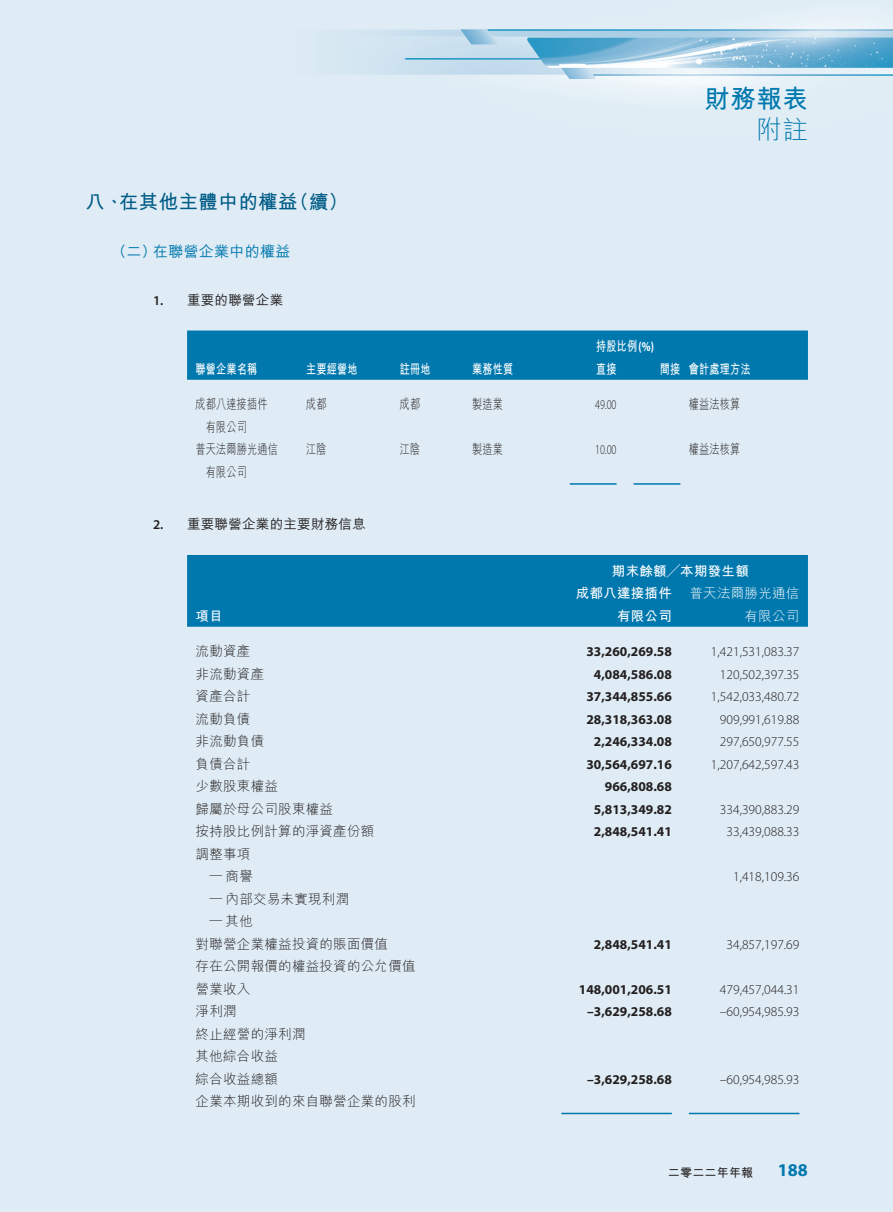
<style>
.page{position:relative;width:893px;height:1212px;background:#dfecf5}
.page>*{position:absolute;margin:0;border:0;box-sizing:border-box;transform-origin:0 0}
.t1{font:700 25.5px "M Hei HK";color:#0078ae}
.t2{font:300 25.5px "M Hei HK";color:#0078ae}
._01_H1{font:700 19.5px "M Hei HK";letter-spacing:.02em;color:#005c87}
.t3{font:700 18px "Myriad Pro";color:#0078ae}
._02_H2{font:500 15px "M Hei HK";letter-spacing:.02em;color:#0078ae}
._50_Table_txt{font:300 13.5px "Myriad Pro";color:#231f20}
._50_Table_txt-2{font:700 13.5px "Myriad Pro";color:#231f20}
._50_Table_txt-3{font:300 13.5px "M Hei HK";letter-spacing:.02em;color:#231f20}
._50_Table_txt-4{font:300 13.5px "M Hei HK";letter-spacing:.02em;color:#231f20;scale:.75 1}
._50_Table_txt-5{font:700 13.5px "M Hei HK";letter-spacing:.02em;color:#fff;scale:.75 1}
._50_Table_txt-6{font:700 13.5px "M Hei HK";letter-spacing:.02em;color:#fff}
._03_H3{font:500 13.5px "M Hei HK";letter-spacing:.02em;color:#231f20}
._50_Table_txt-7{font:300 13.5px "M Hei HK";letter-spacing:.02em;color:#fff}
._50_Table_txt-8{font:300 13.5px "Myriad Pro";color:#231f20;scale:.75 1}
._03_H3-2{font:600 13.5px "Myriad Pro";color:#231f20}
.t4{font:700 12px "M Hei HK";letter-spacing:.02em;color:#231f20}
.s1{font-family:"Myriad Pro"}
</style>
<div class="page">
<div style="left:187px;top:330px;width:621px;height:50px;background:#0078ae"></div>
<hr style="left:570px;top:483px;width:47px;height:2px;background:#0078ae">
<hr style="left:634px;top:483px;width:46px;height:2px;background:#0078ae">
<div style="left:187px;top:555px;width:621px;height:72px;background:#0078ae"></div>
<hr style="left:561px;top:1113px;width:111px;height:1px;background:#0078ae">
<hr style="left:689px;top:1113px;width:110px;height:1px;background:#0078ae">
<p class="_01_H1" style="left:119px;top:187px;width:180px">在其他主體中的權益</p>
<p class="_01_H1" style="left:289px;top:187px;width:60px">（續(</p>
<p class="_01_H1" style="left:85px;top:187px;width:40px">八、</p>
<p class="_02_H2" style="left:153px;top:240px;width:139px">在聯營企業中的權益</p>
<p class="_02_H2" style="left:112px;top:240px;width:46px">（二）</p>
<p class="_03_H3-2" style="left:153px;top:292px;width:12px">1.</p>
<p class="_03_H3-2" style="left:153px;top:516px;width:12px">2.</p>
<p class="_03_H3" style="left:187px;top:290px;width:98px">重要的聯營企業</p>
<p class="_50_Table_txt-5" style="left:196px;top:359px;width:84px">聯營企業名稱</p>
<p class="_50_Table_txt-4" style="left:196px;top:397px;width:98px">成都八達接插件</p>
<p class="_50_Table_txt-4" style="left:206px;top:420px;width:56px">有限公司</p>
<p class="_50_Table_txt-4" style="left:196px;top:442px;width:111px">普天法爾勝光通信</p>
<p class="_50_Table_txt-4" style="left:206px;top:465px;width:56px">有限公司</p>
<p class="_50_Table_txt-5" style="left:306px;top:359px;width:70px">主要經營地</p>
<p class="_50_Table_txt-4" style="left:306px;top:397px;width:29px">成都</p>
<p class="_50_Table_txt-4" style="left:306px;top:442px;width:29px">江陰</p>
<p class="_03_H3" style="left:187px;top:514px;width:180px">重要聯營企業的主要財務信息</p>
<p class="_50_Table_txt-5" style="left:400px;top:359px;width:43px">註冊地</p>
<p class="_50_Table_txt-4" style="left:400px;top:397px;width:29px">成都</p>
<p class="_50_Table_txt-4" style="left:400px;top:442px;width:29px">江陰</p>
<p class="_50_Table_txt-6" style="left:196px;top:606px;width:29px">項目</p>
<p class="_50_Table_txt-3" style="left:196px;top:644px;width:56px">流動資產</p>
<p class="_50_Table_txt-3" style="left:196px;top:667px;width:70px">非流動資產</p>
<p class="_50_Table_txt-3" style="left:196px;top:689px;width:56px">資產合計</p>
<p class="_50_Table_txt-3" style="left:196px;top:712px;width:56px">流動負債</p>
<p class="_50_Table_txt-3" style="left:196px;top:734px;width:70px">非流動負債</p>
<p class="_50_Table_txt-3" style="left:196px;top:757px;width:56px">負債合計</p>
<p class="_50_Table_txt-3" style="left:196px;top:779px;width:84px">少數股東權益</p>
<p class="_50_Table_txt-3" style="left:196px;top:802px;width:139px">歸屬於母公司股東權益</p>
<p class="_50_Table_txt-3" style="left:196px;top:824px;width:180px">按持股比例計算的淨資產份額</p>
<p class="_50_Table_txt-3" style="left:196px;top:847px;width:56px">調整事項</p>
<p class="_50_Table_txt-3" style="left:226px;top:869px;width:29px">商譽</p>
<p class="_50_Table_txt" style="left:209px;top:866px;width:15px">—</p>
<p class="_50_Table_txt-3" style="left:226px;top:892px;width:125px">內部交易未實現利潤</p>
<p class="_50_Table_txt" style="left:209px;top:889px;width:15px">—</p>
<p class="_50_Table_txt-3" style="left:226px;top:914px;width:29px">其他</p>
<p class="_50_Table_txt" style="left:209px;top:911px;width:15px">—</p>
<p class="_50_Table_txt-3" style="left:196px;top:937px;width:194px">對聯營企業權益投資的賬面價值</p>
<p class="_50_Table_txt-3" style="left:196px;top:959px;width:222px">存在公開報價的權益投資的公允價值</p>
<p class="_50_Table_txt-3" style="left:196px;top:982px;width:56px">營業收入</p>
<p class="_50_Table_txt-3" style="left:196px;top:1004px;width:43px">淨利潤</p>
<p class="_50_Table_txt-3" style="left:196px;top:1027px;width:111px">終止經營的淨利潤</p>
<p class="_50_Table_txt-3" style="left:196px;top:1049px;width:84px">其他綜合收益</p>
<p class="_50_Table_txt-3" style="left:196px;top:1072px;width:84px">綜合收益總額</p>
<p class="_50_Table_txt-3" style="left:196px;top:1094px;width:222px">企業本期收到的來自聯營企業的股利</p>
<p class="_50_Table_txt-5" style="left:472px;top:359px;width:56px">業務性質</p>
<p class="_50_Table_txt-4" style="left:472px;top:397px;width:43px">製造業</p>
<p class="_50_Table_txt-4" style="left:472px;top:442px;width:43px">製造業</p>
<h1 class="t1" style="left:704px;top:80px;width:105px">財務報表</h1>
<h1 class="t2" style="left:756px;top:117px;width:53px">附註</h1>
<p class="_50_Table_txt-5" style="left:596px;top:336px;width:78px">持股比例 <span class="s1">%) (</span></p>
<p class="_50_Table_txt-5" style="left:596px;top:359px;width:29px">直接</p>
<p class="_50_Table_txt-5" style="left:660px;top:359px;width:29px">間接</p>
<p class="_50_Table_txt-5" style="left:689px;top:359px;width:84px">會計處理方法</p>
<p class="_50_Table_txt-8" style="left:595px;top:396px;width:30px">49.00</p>
<p class="_50_Table_txt-4" style="left:689px;top:397px;width:70px">權益法核算</p>
<p class="_50_Table_txt-8" style="left:595px;top:441px;width:30px">10.00</p>
<p class="_50_Table_txt-4" style="left:689px;top:442px;width:70px">權益法核算</p>
<p class="_50_Table_txt-6" style="left:612px;top:561px;width:138px">期末餘額╱本期發生額</p>
<p class="_50_Table_txt-6" style="left:576px;top:583px;width:98px">成都八達接插件</p>
<p class="_50_Table_txt-6" style="left:617px;top:606px;width:56px">有限公司</p>
<p class="_50_Table_txt-2" style="left:586px;top:644px;width:87px">33,260,269.58</p>
<p class="_50_Table_txt-7" style="left:689px;top:586px;width:111px">普天法爾勝光通信</p>
<p class="_50_Table_txt-7" style="left:745px;top:609px;width:56px">有限公司</p>
<p class="_50_Table_txt" style="left:711px;top:643px;width:90px">1,421,531,083.37</p>
<p class="_50_Table_txt-2" style="left:594px;top:666px;width:79px">4,084,586.08</p>
<p class="_50_Table_txt" style="left:720px;top:666px;width:81px">120,502,397.35</p>
<p class="_50_Table_txt-2" style="left:586px;top:689px;width:87px">37,344,855.66</p>
<p class="_50_Table_txt" style="left:711px;top:688px;width:90px">1,542,033,480.72</p>
<p class="_50_Table_txt-2" style="left:586px;top:711px;width:87px">28,318,363.08</p>
<p class="_50_Table_txt" style="left:720px;top:711px;width:81px">909,991,619.88</p>
<p class="_50_Table_txt-2" style="left:594px;top:734px;width:79px">2,246,334.08</p>
<p class="_50_Table_txt" style="left:720px;top:733px;width:81px">297,650,977.55</p>
<p class="_50_Table_txt-2" style="left:586px;top:756px;width:87px">30,564,697.16</p>
<p class="_50_Table_txt" style="left:711px;top:756px;width:90px">1,207,642,597.43</p>
<p class="_50_Table_txt-2" style="left:605px;top:779px;width:68px">966,808.68</p>
<p class="_50_Table_txt-2" style="left:594px;top:801px;width:79px">5,813,349.82</p>
<p class="_50_Table_txt" style="left:720px;top:801px;width:81px">334,390,883.29</p>
<p class="_50_Table_txt-2" style="left:594px;top:824px;width:79px">2,848,541.41</p>
<p class="_50_Table_txt" style="left:726px;top:823px;width:74px">33,439,088.33</p>
<p class="_50_Table_txt" style="left:733px;top:868px;width:68px">1,418,109.36</p>
<p class="_50_Table_txt-2" style="left:594px;top:936px;width:79px">2,848,541.41</p>
<p class="_50_Table_txt" style="left:726px;top:936px;width:74px">34,857,197.69</p>
<p class="_50_Table_txt-2" style="left:579px;top:981px;width:94px">148,001,206.51</p>
<p class="_50_Table_txt" style="left:720px;top:981px;width:81px">479,457,044.31</p>
<p class="_50_Table_txt-2" style="left:587px;top:1004px;width:86px">–3,629,258.68</p>
<p class="_50_Table_txt" style="left:720px;top:1003px;width:81px">–60,954,985.93</p>
<p class="_50_Table_txt-2" style="left:587px;top:1071px;width:86px">–3,629,258.68</p>
<p class="_50_Table_txt" style="left:720px;top:1071px;width:81px">–60,954,985.93</p>
<p class="t4" style="left:668px;top:1163px;width:87px">二零二二年年報</p>
<h3 class="t3" style="left:778px;top:1160px;width:31px">188</h3>
</div>
